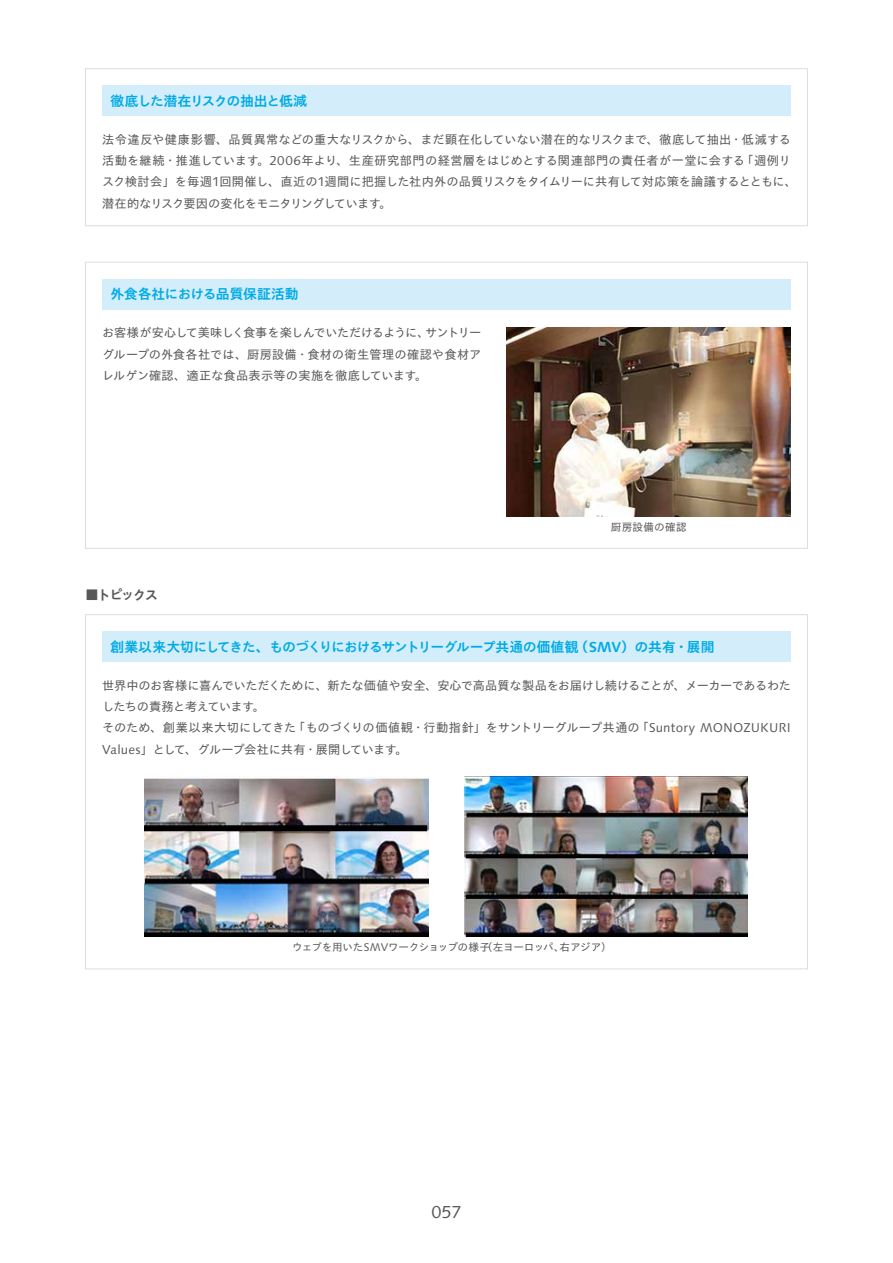
<style>
.page{position:relative;width:893px;height:1263px;background:#fff}
.page>*{position:absolute;margin:0;border:0;box-sizing:border-box;transform-origin:0 0}
.t1{font:16.5px "Suntory Gothic";color:#595757}
.t2{font:700 13.8px "Suntory Gothic";letter-spacing:-.045em;color:#00abe4}
.t3{font:700 13.8px "Suntory Gothic";letter-spacing:-.075em;color:#00abe4}
.t4{font:700 13.8px "Suntory Gothic";letter-spacing:-.135em;color:#595757}
.t5{font:12.15px/21.3px "Suntory Gothic";letter-spacing:-.005em;color:#595757}
.t6{font:10.65px "Suntory Gothic";letter-spacing:-.015em;color:#595757}
.t7{font:10.65px "Suntory Gothic";letter-spacing:.025em;color:#595757}
</style>
<div class="page">
<div style="left:102px;top:279px;width:689px;height:31px;background:#d3edfb"></div>
<div style="left:102px;top:631px;width:689px;height:31px;background:#d3edfb"></div>
<img style="left:507px;top:327px;width:283px;height:189px">
<img style="left:464px;top:776px;width:284px;height:161px">
<img style="left:145px;top:776px;width:283px;height:161px">
<div style="left:85px;top:68px;width:723px;height:158px;border:1px solid #dcdddd"></div>
<div style="left:102px;top:85px;width:689px;height:31px;background:#d3edfb"></div>
<p class="t3" style="left:111px;top:94px;width:198px">徹底した潜在リスクの抽出と低減</p>
<p class="t5" style="left:102px;top:130px;width:696px">法令違反や健康影響、品質異常などの重大なリスクから、まだ顕在化していない潜在的なリスクまで、徹底して抽出・低減する活動を継続・推進しています。2006年より、生産研究部門の経営層をはじめとする関連部門の責任者が一堂に会する「週例リスク検討会」を毎週1回開催し、直近の1週間に把握した社内外の品質リスクをタイムリーに共有して対応策を論議するとともに、潜在的なリスク要因の変化をモニタリングしています。</p>
<p class="t2" style="left:111px;top:287px;width:190px">外食各社における品質保証活動</p>
<p class="t5" style="left:102px;top:323px;width:381px;text-align:justify">お客様が安心して美味しく食事を楽しんでいただけるように、サントリーグループの外食各社では、厨房設備・食材の衛生管理の確認や食材アレルゲン確認、適正な食品表示等の実施を徹底しています。</p>
<p class="t4" style="left:85px;top:588px;width:75px">■トピックス</p>
<p class="t7" style="left:611px;top:521px;width:77px">厨房設備の確認</p>
<p class="t2" style="left:111px;top:640px;width:605px">創業以来大切にしてきた、ものづくりにおけるサントリーグループ共通の価値観（SMV）の共有・展開</p>
<p class="t5" style="left:102px;top:676px;width:690px">世界中のお客様に喜んでいただくために、新たな価値や安全、安心で高品質な製品をお届けし続けることが、メーカーであるわたしたちの責務と考えています。<br>そのため、創業以来大切にしてきた「ものづくりの価値観・行動指針」をサントリーグループ共通の「Suntory MONOZUKURI Values」として、グループ会社に共有・展開しています。</p>
<p class="t6" style="left:292px;top:942px;width:321px">ウェブを用いたSMVワークショップの様子（左ヨーロッパ、右アジア）</p>
<h1 class="t1" style="left:431px;top:1204px;width:32px">057</h1>
</div>
